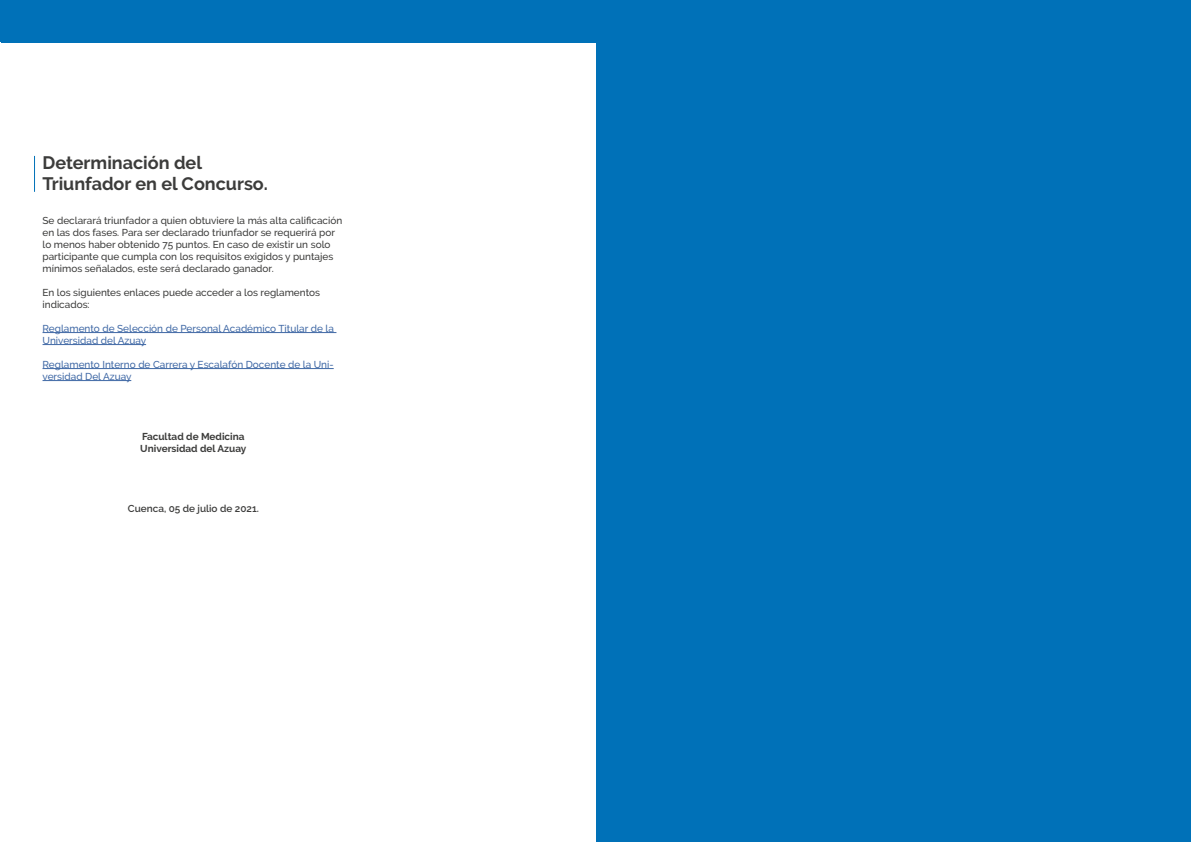
<style>
.page{position:relative;width:1191px;height:842px;background:#fff}
.page>*{position:absolute;margin:0;border:0;box-sizing:border-box;transform-origin:0 0}
.t1{font:700 18px/21.6px "Raleway";color:#3c3c3b}
.t2{font:500 10px/12px "Raleway";color:#3c3c3b}
.t3{font:500 10px/12px "Raleway";color:#3f68a5}
.t4{font:700 10px/12px "Raleway";color:#3c3c3b}
.t5{font:600 10px "Raleway";color:#3c3c3b}
</style>
<div class="page">
<div style="left:0;top:0;width:1191px;height:42px;background:#0071b8"></div>
<hr style="left:43px;top:332px;width:293px;height:1px;background:#3f68a5">
<hr style="left:43px;top:344px;width:103px;height:1px;background:#3f68a5">
<hr style="left:43px;top:368px;width:291px;height:1px;background:#3f68a5">
<hr style="left:43px;top:380px;width:88px;height:1px;background:#3f68a5">
<hr style="left:34px;top:156px;width:1px;height:36px;background:#0071b8">
<div style="left:596px;top:1px;width:594px;height:840px;background:#0071b8"></div>
<div style="left:1px;top:1px;width:1190px;height:42px;background:#0071b8"></div>
<h1 class="t1" style="left:43px;top:152px;width:227px">Determinación del<br>Triunfador en el Concurso.</h1>
<p class="t2" style="left:43px;top:214px;width:301px">Se declarará triunfador a quien obtuviere la más alta calificación en las dos fases. Para ser declarado triunfador se requerirá por lo menos haber obtenido 75 puntos. En caso de existir un solo participante que cumpla con los requisitos exigidos y puntajes mínimos señalados, este será declarado ganador.</p>
<p class="t2" style="left:43px;top:286px;width:279px">En los siguientes enlaces puede acceder a los reglamentos indicados:</p>
<p class="t3" style="left:43px;top:322px;width:293px">Reglamento de Selección de Personal Académico Titular de la<br>Universidad del Azuay</p>
<p class="t3" style="left:43px;top:358px;width:293px">Reglamento Interno de Carrera y Escalafón Docente de la Uni&shy;versidad Del Azuay</p>
<p class="t4" style="left:140px;top:430px;width:108px">Facultad de Medicina<br>Universidad del Azuay</p>
<p class="t5" style="left:128px;top:503px;width:132px">Cuenca, 05 de julio de 2021.</p>
</div>
